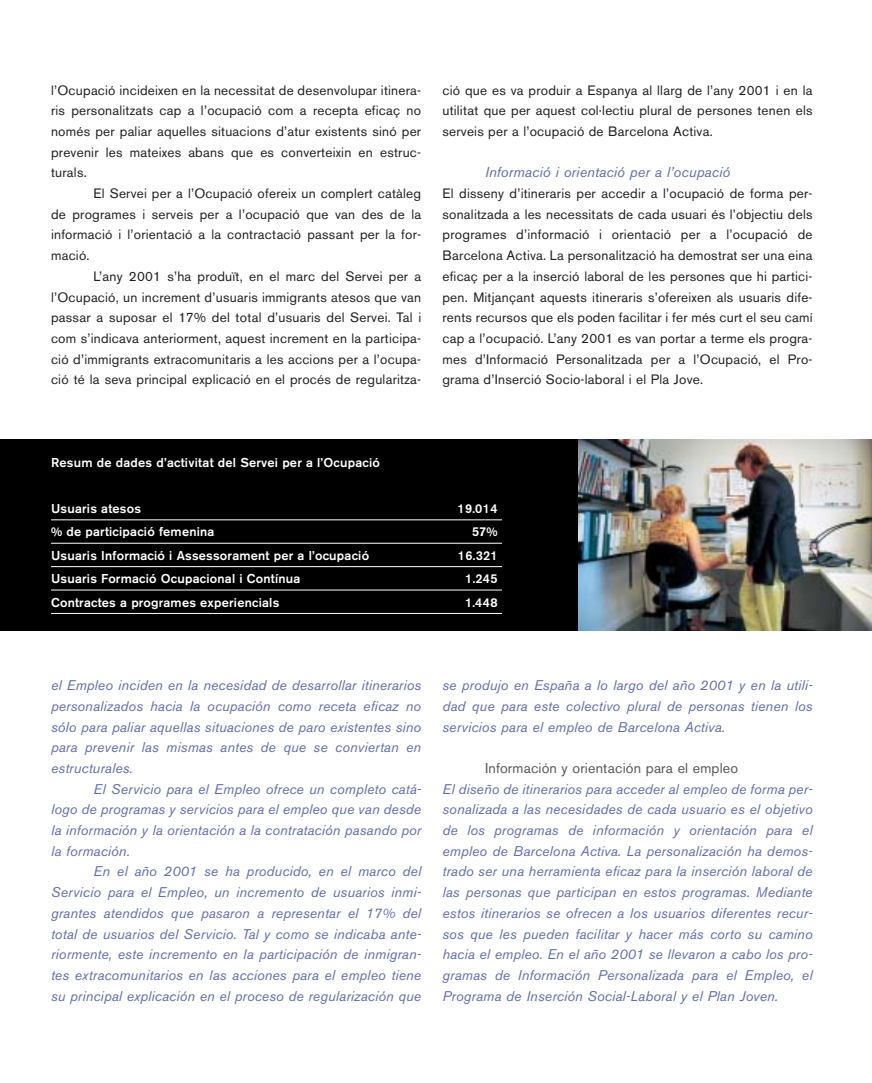
<style>
.page{position:relative;width:872px;height:1083px;background:#fff}
.page>*{position:absolute;margin:0;border:0;box-sizing:border-box;transform-origin:0 0}
.t1{font:italic 14.25px "Akzidenz Grotesk BE";letter-spacing:.01em;color:#5e6cb3}
.t2{font:14.25px "Akzidenz Grotesk BE";letter-spacing:.01em;color:#57585b}
.t3{font:italic 13.95px/20.7px "Akzidenz Grotesk BE";letter-spacing:.01em;color:#5e6cb3;text-align:justify}
.t4{font:13.5px/20.7px "Akzidenz Grotesk BE";letter-spacing:.015em;color:#231f1f;text-align:justify}
.t5{font:500 12.75px "Akzidenz Grotesk BE";letter-spacing:.015em;color:#fff}
</style>
<div class="page">
<div style="left:0;top:440px;width:872px;height:191px;background:#000"></div>
<hr style="left:51px;top:519px;width:451px;height:1px;background:#fff">
<hr style="left:51px;top:543px;width:451px;height:1px;background:#fff">
<hr style="left:51px;top:566px;width:451px;height:1px;background:#fff">
<hr style="left:51px;top:590px;width:451px;height:1px;background:#fff">
<hr style="left:51px;top:613px;width:451px;height:1px;background:#fff">
<img style="left:578px;top:440px;width:294px;height:191px">
<p class="t4" style="left:51px;top:81px;width:371px">l’Ocupació incideixen en la necessitat de desenvolupar itinera&shy;ris personalitzats cap a l’ocupació com a recepta eficaç no només per paliar aquelles situacions d’atur existents sinó per prevenir les mateixes abans que es converteixin en estruc&shy;turals.</p>
<p class="t4" style="left:51px;top:184px;width:371px;text-indent:43px">El Servei per a l’Ocupació ofereix un complert catàleg de programes i serveis per a l’ocupació que van des de la informació i l’orientació a la contractació passant per la for&shy;mació.</p>
<p class="t4" style="left:51px;top:267px;width:371px;text-indent:43px">L’any 2001 s’ha produït, en el marc del Servei per a l’Ocupació, un increment d’usuaris immigrants atesos que van passar a suposar el 17% del total d’usuaris del Servei. Tal i com s’indicava anteriorment, aquest increment en la participa&shy;ció d’immigrants extracomunitaris a les accions per a l’ocupa&shy;ció té la seva principal explicació en el procés de regularitza-</p>
<p class="t4" style="left:442px;top:81px;width:371px">ció que es va produir a Espanya al llarg de l’any 2001 i en la utilitat que per aquest col·lectiu plural de persones tenen els serveis per a l’ocupació de Barcelona Activa.</p>
<p class="t1" style="left:485px;top:167px;width:247px">Informació i orientació per a l’ocupació</p>
<p class="t4" style="left:442px;top:184px;width:371px">El disseny d’itineraris per accedir a l’ocupació de forma per&shy;sonalitzada a les necessitats de cada usuari és l’objectiu dels programes d’informació i orientació per a l’ocupació de Barcelona Activa. La personalització ha demostrat ser una eina eficaç per a la inserció laboral de les persones que hi partici&shy;pen. Mitjançant aquests itineraris s’ofereixen als usuaris dife&shy;rents recursos que els poden facilitar i fer més curt el seu camí cap a l’ocupació. L’any 2001 es van portar a terme els progra&shy;mes d’Informació Personalitzada per a l’Ocupació, el Pro&shy;grama d’Inserció Socio-laboral i el Pla Jove.</p>
<p class="t5" style="left:51px;top:458px;width:330px">Resum de dades d’activitat del Servei per a l’Ocupació</p>
<p class="t5" style="left:51px;top:504px;width:91px">Usuaris atesos</p>
<p class="t5" style="left:457px;top:504px;width:42px">19.014</p>
<p class="t5" style="left:51px;top:527px;width:165px">% de participació femenina</p>
<p class="t5" style="left:472px;top:527px;width:27px">57%</p>
<p class="t5" style="left:51px;top:551px;width:319px">Usuaris Informació i Assessorament per a l’ocupació</p>
<p class="t5" style="left:458px;top:551px;width:41px">16.321</p>
<p class="t5" style="left:51px;top:574px;width:251px">Usuaris Formació Ocupacional i Contínua</p>
<p class="t5" style="left:465px;top:574px;width:34px">1.245</p>
<p class="t5" style="left:51px;top:598px;width:230px">Contractes a programes experiencials</p>
<p class="t5" style="left:465px;top:598px;width:34px">1.448</p>
<p class="t3" style="left:51px;top:676px;width:371px">el Empleo inciden en la necesidad de desarrollar itinerarios personalizados hacia la ocupación como receta eficaz no sólo para paliar aquellas situaciones de paro existentes sino para prevenir las mismas antes de que se conviertan en estructurales.</p>
<p class="t3" style="left:51px;top:780px;width:371px;text-indent:43px">El Servicio para el Empleo ofrece un completo catá&shy;logo de programas y servicios para el empleo que van desde la información y la orientación a la contratación pasando por la formación.</p>
<p class="t3" style="left:51px;top:863px;width:371px;text-indent:43px">En el año 2001 se ha producido, en el marco del Servicio para el Empleo, un incremento de usuarios inmi&shy;grantes atendidos que pasaron a representar el 17% del total de usuarios del Servicio. Tal y como se indicaba ante&shy;riormente, este incremento en la participación de inmigran&shy;tes extracomunitarios en las acciones para el empleo tiene su principal explicación en el proceso de regularización que</p>
<p class="t3" style="left:442px;top:676px;width:371px">se produjo en España a lo largo del año 2001 y en la utili&shy;dad que para este colectivo plural de personas tienen los servicios para el empleo de Barcelona Activa.</p>
<p class="t2" style="left:485px;top:763px;width:255px">Información y orientación para el empleo</p>
<p class="t3" style="left:442px;top:780px;width:371px">El diseño de itinerarios para acceder al empleo de forma per&shy;sonalizada a las necesidades de cada usuario es el objetivo de los programas de información y orientación para el empleo de Barcelona Activa. La personalización ha demos&shy;trado ser una herramienta eficaz para la inserción laboral de las personas que participan en estos programas. Mediante estos itinerarios se ofrecen a los usuarios diferentes recur&shy;sos que les pueden facilitar y hacer más corto su camino hacia el empleo. En el año 2001 se llevaron a cabo los pro&shy;gramas de Información Personalizada para el Empleo, el Programa de Inserción Social-Laboral y el Plan Joven.</p>
</div>
